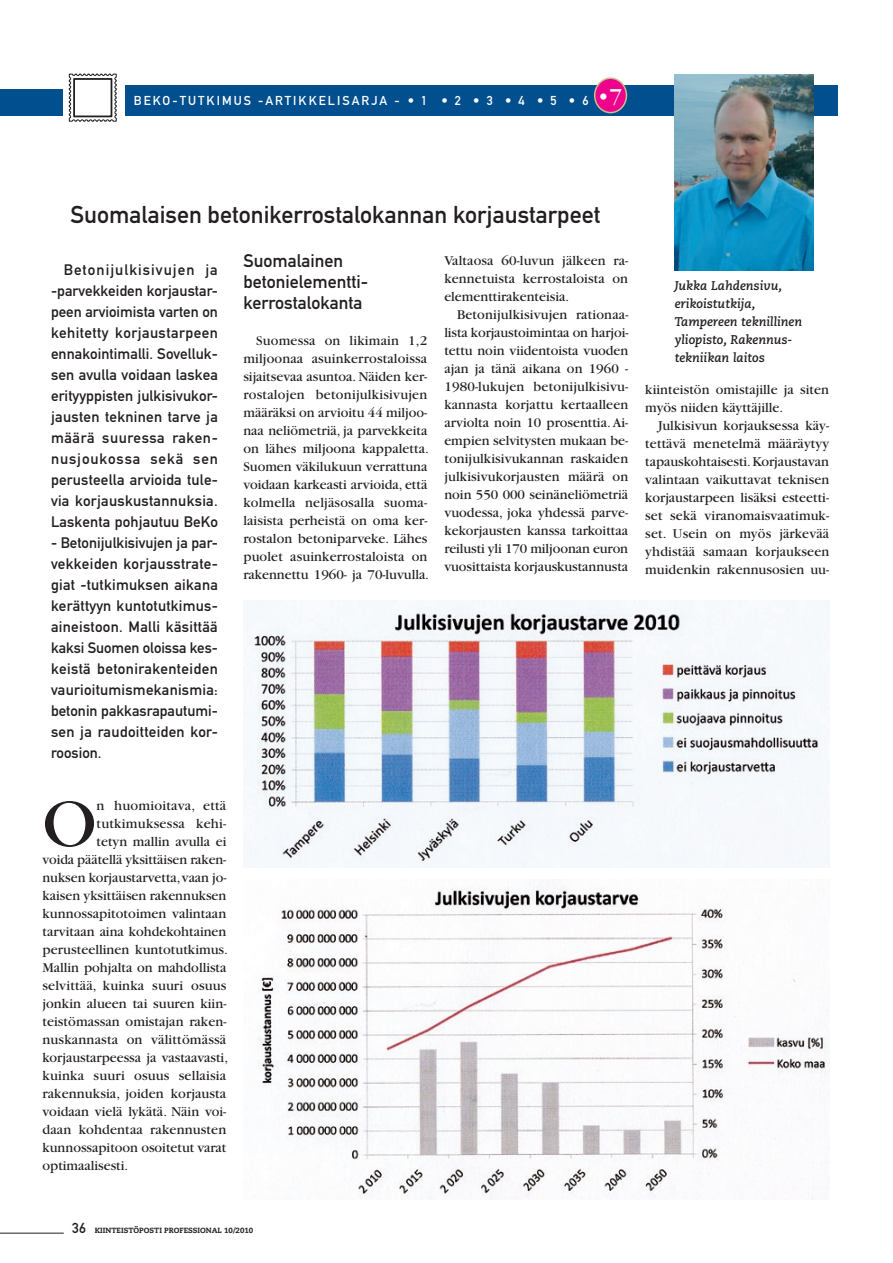
<style>
.page{position:relative;width:893px;height:1263px;background:#fff}
.page>*{position:absolute;margin:0;border:0;box-sizing:border-box;transform-origin:0 0}
.t1{font:71.85px "Garamond";color:#231f20}
.t2{font:24px "DIN Mittelschrift";color:#231f20}
.t3{font:24px "Garamond";color:#fff}
.t4{font:18px/21px "DIN Mittelschrift";color:#231f20}
.t5{font:15px/21px "DIN Mittelschrift";letter-spacing:.015em;color:#231f20;text-align:justify}
.t6{font:14.1px/18px "Garamond";letter-spacing:.005em;color:#231f20;text-align:justify}
.t7{font:12.75px "DIN Mittelschrift";letter-spacing:.16em;color:#fff}
.t8{font:italic 700 12.6px/18px "Caecilia";color:#231f20}
.t9{font:800 7.5px "Caecilia";color:#231f20}
.s1{font-family:"DIN Mittelschrift";font-weight:400;font-size:14.25px}
</style>
<div class="page">
<div style="left:125px;top:86px;width:713px;height:30px;background:#014f8e"></div>
<svg style="left:69px;top:73px;width:48px;height:49px"></svg>
<div style="left:73px;top:78px;width:39px;height:39px;border:2px solid #231f20"></div>
<div style="left:0;top:89px;width:62px;height:27px;background:#014f8e"></div>
<img style="left:675px;top:75px;width:139px;height:195px">
<div style="left:595px;top:78px;width:31px;height:35px;background:#ed028c;border-radius:50%"></div>
<div style="left:594px;top:77px;width:33px;height:36px;border:2px solid #cbbe8f;border-radius:50%"></div>
<img style="left:243px;top:600px;width:586px;height:267px">
<img style="left:257px;top:886px;width:572px;height:313px">
<hr style="left:0;top:1233px;width:64px;height:1px;background:#231f20">
<h2 class="t3" style="left:597px;top:84px;width:26px">•7</h2>
<p class="t7" style="left:134px;top:93px;width:488px">beko-tutkimus -artikkelisarja - • 1 • 2 • 3 • 4 • 5 • 6 • 7</p>
<h2 class="t2" style="left:70px;top:201px;width:531px">Suomalaisen betonikerrostalokannan korjaustarpeet</h2>
<p class="t5" style="left:51px;top:259px;width:169px;text-indent:13px">Betonijulkisivujen ja -parvekkeiden korjaustar&shy;peen arvioimista varten on kehitetty korjaustarpeen ennakointimalli. Sovelluk&shy;sen avulla voidaan laskea erityyppisten julkisivukor&shy;jausten tekninen tarve ja määrä suuressa raken&shy;nusjoukossa sekä sen perusteella arvioida tule&shy;via korjauskustannuksia.<br>Laskenta pohjautuu BeKo</p>
<p class="t5" style="left:51px;top:532px;width:168px">- Betonijulkisivujen ja par&shy;vekkeiden korjausstrate&shy;giat -tutkimuksen aikana kerättyyn kuntotutkimus&shy;aineistoon. Malli käsittää kaksi Suomen oloissa kes&shy;keistä betonirakenteiden vaurioitumismekanismia: betonin pakkasrapautumi&shy;sen ja raudoitteiden kor&shy;roosion.</p>
<p class="t4" style="left:243px;top:251px;width:126px">Suomalainen betonielementti&shy;kerrostalokanta</p>
<p class="t6" style="left:243px;top:332px;width:187px;text-align:left;text-indent:13px">Suomessa on likimain 1,2 miljoonaa asuinkerrostaloissa sijaitsevaa asuntoa. Näiden ker&shy;rostalojen betonijulkisivujen määräksi on arvioitu 44 miljoo&shy;naa neliömetriä, ja parvekkeita on lähes miljoona kappaletta.<br>Suomen väkilukuun verrattuna voidaan karkeasti arvioida, että kolmella neljäsosalla suoma&shy;laisista perheistä on oma ker&shy;rostalon betoniparveke. Lähes puolet asuinkerrostaloista on rakennettu 1960- ja 70-luvulla.</p>
<p class="t6" style="left:444px;top:251px;width:185px">Valtaosa 60-luvun jälkeen ra&shy;kennetuista kerrostaloista on elementtirakenteisia.</p>
<p class="t6" style="left:444px;top:305px;width:186px;text-indent:13px">Betonijulkisivujen rationaa&shy;lista korjaustoimintaa on harjoi&shy;tettu noin viidentoista vuoden ajan ja tänä aikana on 1960 - 1980-lukujen betonijulkisivu&shy;kannasta korjattu kertaalleen arviolta noin 10 prosenttia. Ai&shy;empien selvitysten mukaan be&shy;tonijulkisivukannan raskaiden julkisivukorjausten määrä on noin 550 000 seinäneliömetriä vuodessa, joka yhdessä parve&shy;kekorjausten kanssa tarkoittaa reilusti yli 170 miljoonan euron vuosittaista korjauskustannusta</p>
<p class="t8" style="left:675px;top:277px;width:129px">Jukka Lahdensivu, erikoistutkija,<br>Tampereen teknillinen yliopisto, Rakennus&shy;tekniikan laitos</p>
<p class="t6" style="left:645px;top:380px;width:185px">kiinteistön omistajille ja siten myös niiden käyttäjille.</p>
<p class="t6" style="left:645px;top:416px;width:186px;text-indent:13px">Julkisivun korjauksessa käy&shy;tettävä menetelmä määräytyy tapauskohtaisesti. Korjaustavan valintaan vaikuttavat teknisen korjaustarpeen lisäksi esteetti&shy;set sekä viranomaisvaatimuk&shy;set. Usein on myös järkevää yhdistää samaan korjaukseen muidenkin rakennusosien uu-</p>
<h1 class="t1" style="left:43px;top:786px;width:55px">O</h1>
<p class="t6" style="left:97px;top:797px;width:131px">n huomioitava, että</p>
<p class="t6" style="left:97px;top:815px;width:131px">tutkimuksessa kehi-</p>
<p class="t6" style="left:97px;top:833px;width:131px">tetyn mallin avulla ei</p>
<p class="t6" style="left:43px;top:851px;width:185px">voida päätellä yksittäisen raken-</p>
<p class="t6" style="left:43px;top:869px;width:185px">nuksen korjaustarvetta, vaan jo-</p>
<p class="t6" style="left:43px;top:887px;width:185px">kaisen yksittäisen rakennuksen</p>
<p class="t6" style="left:43px;top:905px;width:185px">kunnossapitotoimen valintaan</p>
<p class="t6" style="left:43px;top:923px;width:185px">tarvitaan aina kohdekohtainen</p>
<p class="t6" style="left:43px;top:941px;width:187px">perusteellinen kuntotutkimus.</p>
<p class="t6" style="left:43px;top:959px;width:185px">Mallin pohjalta on mahdollista</p>
<p class="t6" style="left:43px;top:977px;width:185px">selvittää, kuinka suuri osuus</p>
<p class="t6" style="left:43px;top:995px;width:185px">jonkin alueen tai suuren kiin-</p>
<p class="t6" style="left:43px;top:1013px;width:185px">teistömassan omistajan raken-</p>
<p class="t6" style="left:43px;top:1031px;width:185px">nuskannasta on välittömässä</p>
<p class="t6" style="left:43px;top:1049px;width:187px">korjaustarpeessa ja vastaavasti,</p>
<p class="t6" style="left:43px;top:1067px;width:185px">kuinka suuri osuus sellaisia</p>
<p class="t6" style="left:43px;top:1085px;width:185px">rakennuksia, joiden korjausta</p>
<p class="t6" style="left:43px;top:1103px;width:185px">voidaan vielä lykätä. Näin voi-</p>
<p class="t6" style="left:43px;top:1121px;width:185px">daan kohdentaa rakennusten</p>
<p class="t6" style="left:43px;top:1139px;width:185px">kunnossapitoon osoitetut varat</p>
<p class="t6" style="left:43px;top:1157px;width:87px">optimaalisesti.</p>
<p class="t9" style="left:72px;top:1226px;width:183px"><span class="s1">36</span> KIINTEISTÖPOSTI PROFESSIONAL 10/2010</p>
</div>
